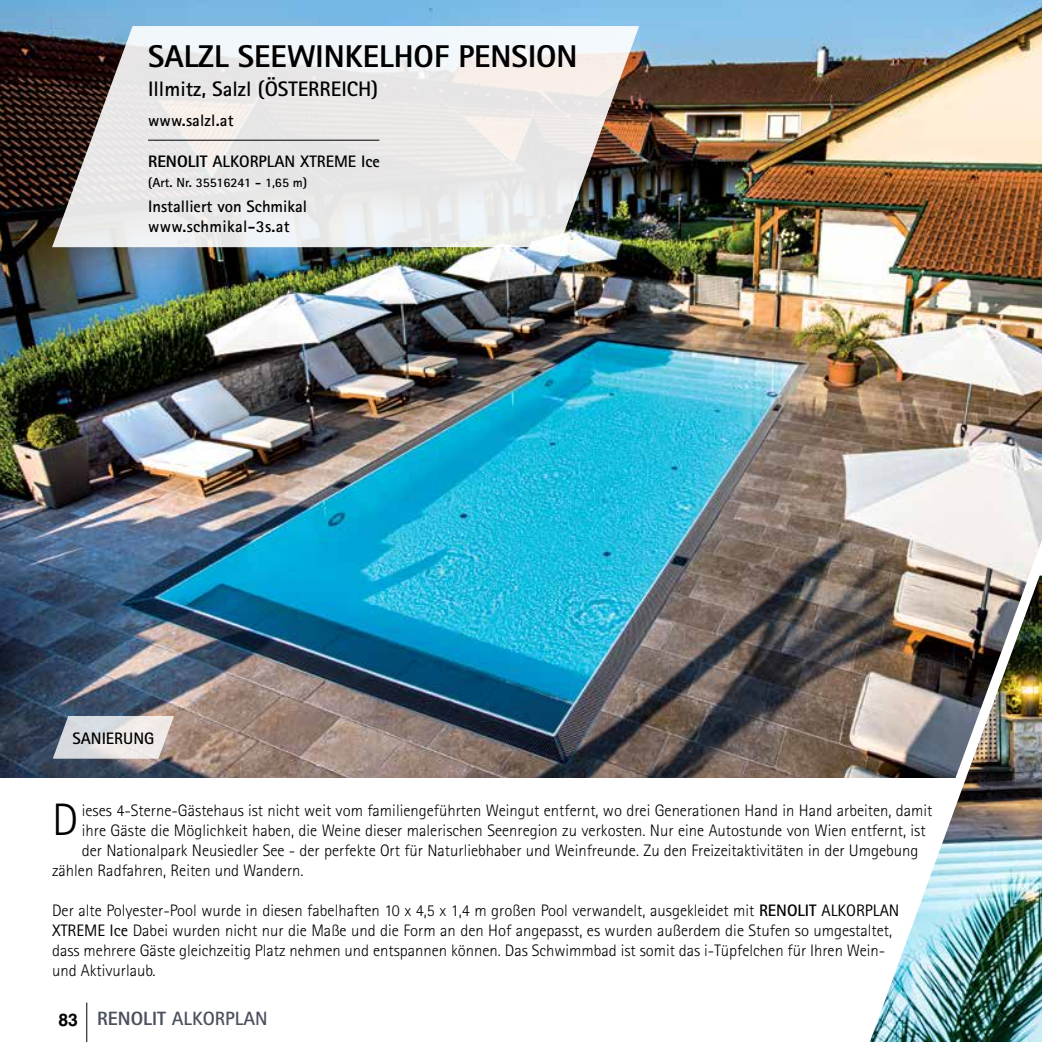
<style>
.page{position:relative;width:1042px;height:1042px;background:#fff}
.page>*{position:absolute;margin:0;border:0;box-sizing:border-box;transform-origin:0 0}
.t1{font:300 45.5px "Rotis Sans Serif";color:#000}
.t2{font:800 31.5px "Rotis Sans Serif";color:#000}
.t3{font:700 21px "Rotis Sans Serif";color:#000}
.t4{font:700 19.25px "Rotis Sans Serif";color:#4c515e}
.t5{font:700 17.5px "Helvetica";color:#000}
.t6{font:300 16.62px/19.9px "Rotis Sans Serif";color:#000}
.t7{font:700 16.62px/19.9px "Rotis Sans Serif";color:#000}
.t8{font:700 13.12px "Rotis Sans Serif";color:#000}
.s1{font-weight:800}
.s2{font-weight:700}
.s3{font-weight:400}
</style>
<div class="page">
<img style="left:0;top:0;width:1022px;height:778px">
<img style="left:837px;top:349px;width:205px;height:693px">
<hr style="left:86px;top:1002px;width:1px;height:40px;background:#000">
<img style="left:1022px;top:0;width:20px;height:581px">
<svg style="left:53px;top:716px;width:121px;height:42px;background:#d5d3d5"></svg>
<svg style="left:52px;top:26px;width:587px;height:221px;fill:#e9e8e7"></svg>
<hr style="left:148px;top:140px;width:231px;height:1px;background:#000">
<h2 class="t2" style="left:148px;top:36px;width:431px">SALZL SEEWINKELHOF PENSION</h2>
<p class="t3" style="left:148px;top:76px;width:141px">Illmitz, Salzl (Österreich</p>
<p class="t3" style="left:371px;top:76px;width:8px">)</p>
<p class="t7" style="left:148px;top:110px;width:87px">www.salzl.at</p>
<p class="t7" style="left:148px;top:151px;width:233px"><span class="s1">RENOLIT</span> ALKORPLAN XTREME Ice</p>
<p class="t8" style="left:148px;top:175px;width:161px">(Art. Nr. 35516241 - 1,65 m)</p>
<p class="t7" style="left:148px;top:196px;width:161px">Installiert von Schmikal www.schmikal-3s.at</p>
<p class="t7" style="left:72px;top:728px;width:18px">Sanier</p>
<p class="t7" style="left:123px;top:728px;width:21px">ung</p>
<h1 class="t1" style="left:52px;top:793px;width:28px">D</h1>
<p class="t6" style="left:82px;top:801px;width:852px">ieses 4-Sterne-Gästehaus ist nicht weit vom familiengeführten Weingut entfernt, wo drei Generationen Hand in Hand arbeiten, damit</p>
<p class="t6" style="left:82px;top:821px;width:845px">ihre Gäste die Möglichkeit haben, die Weine dieser malerischen Seenregion zu verkosten. Nur eine Autostunde von Wien entfernt, ist</p>
<p class="t6" style="left:82px;top:840px;width:838px">der Nationalpark Neusiedler See - der perfekte Ort für Naturliebhaber und Weinfreunde. Zu den Freizeitaktivitäten in der Umgebung</p>
<p class="t6" style="left:52px;top:860px;width:253px">zählen Radfahren, Reiten und Wandern.</p>
<p class="t6" style="left:52px;top:900px;width:849px">Der alte Polyester-Pool wurde in diesen fabelhaften 10 x 4,5 x 1,4 m großen Pool verwandelt, ausgekleidet mit <span class="s2">RENOLIT</span> <span class="s3">ALKORPLAN XTREME Ice</span> Dabei wurden nicht nur die Maße und die Form an den Hof angepasst, es wurden außerdem die Stufen so umgestaltet, dass mehrere Gäste gleichzeitig Platz nehmen und entspannen können. Das Schwimmbad ist somit das i-Tüpfelchen für Ihren Wein&shy;und Aktivurlaub.</p>
<p class="t5" style="left:58px;top:1008px;width:21px">83</p>
<p class="t4" style="left:97px;top:1006px;width:172px"><span class="s1">RENOLIT</span> ALKORPLAN</p>
</div>
